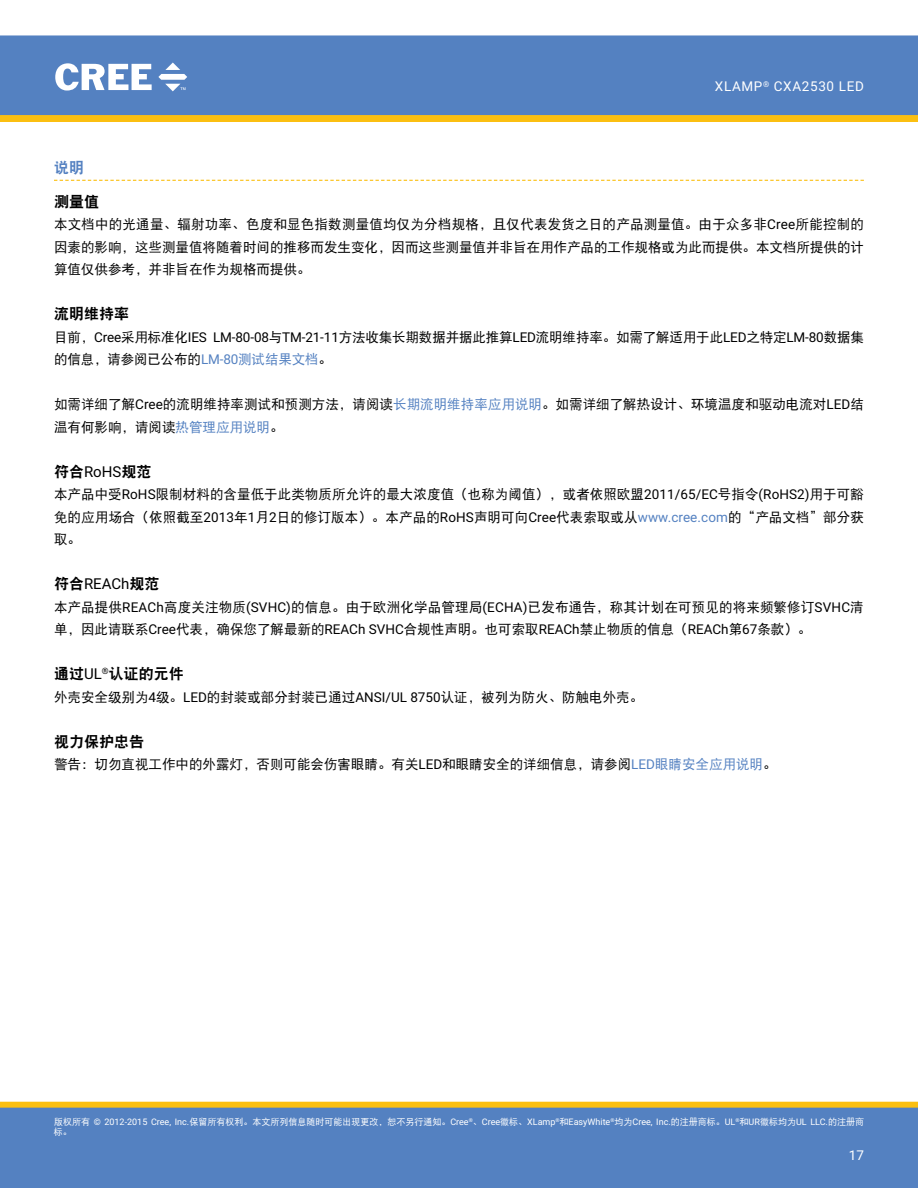
<style>
.page{position:relative;width:918px;height:1188px;background:#fff}
.page>*{position:absolute;margin:0;border:0;box-sizing:border-box;transform-origin:0 0}
.t1{font:15px "DFP Hei W9";color:#000}
.t2{font:15px "Roboto";color:#000}
.t3{font:15px "DFP Hei W9";color:#5481c1}
.t4{font:13.5px/22.5px "DFP Hei W5";color:#000}
.t5{font:13.5px "Roboto";letter-spacing:.05em;color:#fff}
.t6{font:9px "Roboto";color:#fff}
.t7{font:9px "DFP Hei W5";color:#fff}
.s1{font-family:"Roboto"}
.s2{font-family:"Roboto";color:#5481c1}
.s3{color:#5481c1}
.s4{font-family:"DFP Hei W9"}
.s5{font-family:"DFP Hei W5"}
</style>
<div class="page">
<div style="left:0;top:35px;width:918px;height:80px;background:#5481c1"></div>
<div style="left:1px;top:1102px;width:916px;height:6px;background:#fbbf11"></div>
<div style="left:0;top:1102px;width:918px;height:6px;border:1px solid #fbbf11"></div>
<div style="left:0;top:1108px;width:918px;height:80px;background:#5481c1"></div>
<svg style="left:0;top:115px;width:918px;height:7px;background:#f9be12"></svg>
<svg style="left:55px;top:63px;width:97px;height:28px"></svg>
<svg style="left:158px;top:63px;width:29px;height:28px"></svg>
<svg style="left:54px;top:180px;width:810px;height:1px"></svg>
<p class="t5" style="left:715px;top:77px;width:151px">XLAMP<sup>®</sup> CXA2530 LED</p>
<p class="t3" style="left:54px;top:160px;width:31px">说明</p>
<p class="t1" style="left:54px;top:194px;width:46px">测量值</p>
<p class="t4" style="left:54px;top:213px;width:812px;text-align:justify">本文档中的光通量、辐射功率、色度和显色指数测量值均仅为分档规格，且仅代表发货之日的产品测量值。由于众多非<span class="s1">Cree</span>所能控制的因素的影响，这些测量值将随着时间的推移而发生变化，因而这些测量值并非旨在用作产品的工作规格或为此而提供。本文档所提供的计算值仅供参考，并非旨在作为规格而提供。</p>
<p class="t1" style="left:54px;top:306px;width:76px">流明维持率</p>
<p class="t4" style="left:54px;top:325px;width:811px">目前，<span class="s1">Cree</span>采用标准化<span class="s1">IES LM-80-08</span>与<span class="s1">TM-21-11</span>方法收集长期数据并据此推算<span class="s1">LED</span>流明维持率。如需了解适用于此<span class="s1">LED</span>之特定<span class="s1">LM-80</span>数据集的信息，请参阅已公布的<span class="s2">LM-80</span><span class="s3">测试结果文档</span>。</p>
<p class="t4" style="left:54px;top:393px;width:811px">如需详细了解<span class="s1">Cree</span>的流明维持率测试和预测方法，请阅读<span class="s3">长期流明维持率应用说明</span>。如需详细了解热设计、环境温度和驱动电流对<span class="s1">LED</span>结温有何影响，请阅读<span class="s3">热管理应用说明</span>。</p>
<p class="t1" style="left:54px;top:464px;width:99px">符合<span class="s1">RoHS</span>规范</p>
<p class="t4" style="left:54px;top:483px;width:811px;text-align:justify">本产品中受<span class="s1">RoHS</span>限制材料的含量低于此类物质所允许的最大浓度值（也称为阈值），或者依照欧盟<span class="s1">2011/65/EC</span>号指令<span class="s1">(RoHS2)</span>用于可豁免的应用场合（依照截至<span class="s1">2013</span>年<span class="s1">1</span>月<span class="s1">2</span>日的修订版本）。本产品的<span class="s1">RoHS</span>声明可向<span class="s1">Cree</span>代表索取或从<span class="s2">www.cree.com</span>的“产品文档”部分获取。</p>
<p class="t2" style="left:54px;top:573px;width:107px"><span class="s4">符合</span>REACh<span class="s4">规范</span></p>
<p class="t4" style="left:54px;top:595px;width:811px">本产品提供<span class="s1">REACh</span>高度关注物质<span class="s1">(SVHC)</span>的信息。由于欧洲化学品管理局<span class="s1">(ECHA)</span>已发布通告，称其计划在可预见的将来频繁修订<span class="s1">SVHC</span>清单，因此请联系<span class="s1">Cree</span>代表，确保您了解最新的<span class="s1">REACh SVHC</span>合规性声明。也可索取<span class="s1">REACh</span>禁止物质的信息（<span class="s1">REACh</span>第<span class="s1">67</span>条款）。</p>
<p class="t1" style="left:54px;top:666px;width:131px">通过<span class="s1">UL</span><sup>®</sup>认证的元件</p>
<p class="t4" style="left:54px;top:685px;width:591px">外壳安全级别为<span class="s1">4</span>级。<span class="s1">LED</span>的封装或部分封装已通过<span class="s1">ANSI/UL 8750</span>认证，被列为防火、防触电外壳。</p>
<p class="t1" style="left:54px;top:734px;width:91px">视力保护忠告</p>
<p class="t4" style="left:54px;top:753px;width:724px">警告：切勿直视工作中的外露灯，否则可能会伤害眼睛。有关<span class="s1">LED</span>和眼睛安全的详细信息，请参阅<span class="s2">LED</span><span class="s3">眼睛安全应用说明</span>。</p>
<p class="t6" style="left:54px;top:1115px;width:812px"><span class="s5">版权所有</span> © 2012-2015 Cree, Inc.<span class="s5">保留所有权利。本文所列信息随时可能出现更改，恕不另行通知。</span>Cree<sup>®</sup><span class="s5">、</span>Cree<span class="s5">徽标、</span>XLamp<sup>®</sup><span class="s5">和</span>EasyWhite<sup>®</sup><span class="s5">均为</span>Cree, Inc.<span class="s5">的注册商标。</span>UL<sup>®</sup><span class="s5">和</span>UR<span class="s5">徽标均为</span>UL LLC.<span class="s5">的注册商</span></p>
<p class="t7" style="left:54px;top:1128px;width:19px">标。</p>
<p class="t5" style="left:849px;top:1145px;width:17px">17</p>
</div>
